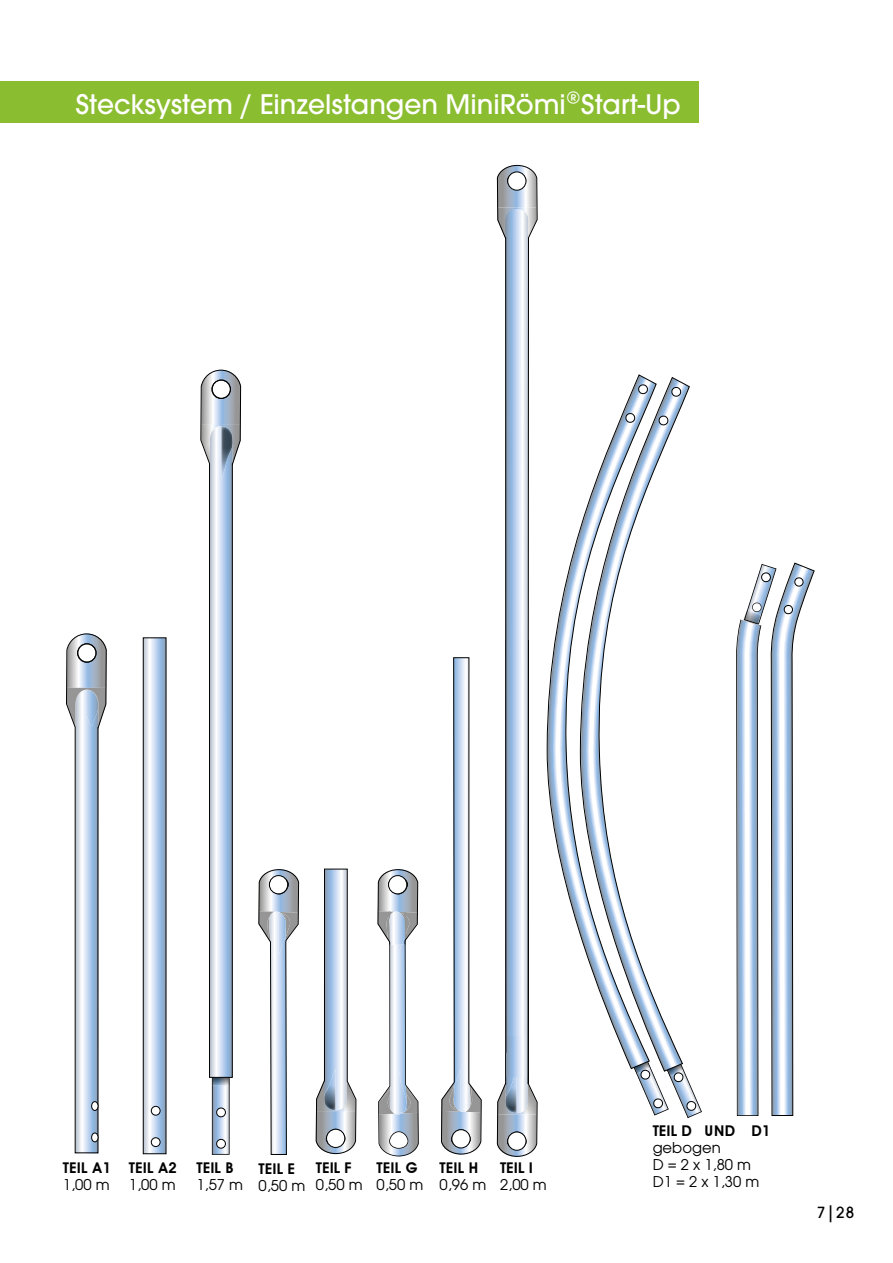
<style>
.page{position:relative;width:893px;height:1263px;background:#fff}
.page>*{position:absolute;margin:0;border:0;box-sizing:border-box;transform-origin:0 0}
.t1{font:500 29.55px "Avant Gard";color:#fff}
.t2{font:500 16.95px "Avant Gard";color:#000}
.t3{font:14.85px/17px "Avant Garde";color:#000}
.t4{font:600 14.85px "Avant Garde";color:#000}
</style>
<div class="page">
<div style="left:0;top:81px;width:699px;height:42px;background:#8bbd31"></div>
<svg style="left:546px;top:374px;width:94px;height:561px"></svg>
<svg style="left:580px;top:386px;width:110px;height:650px"></svg>
<svg style="left:617px;top:1022px;width:85px;height:96px"></svg>
<svg style="left:547px;top:375px;width:142px;height:149px"></svg>
<svg style="left:200px;top:369px;width:42px;height:786px"></svg>
<svg style="left:66px;top:633px;width:41px;height:520px"></svg>
<div style="left:92px;top:1133px;width:6px;height:9px;background:#fff;border-radius:50%"></div>
<div style="left:91px;top:1133px;width:7px;height:9px;border:1px solid #000;border-radius:50%"></div>
<div style="left:92px;top:1101px;width:6px;height:9px;background:#fff;border-radius:50%"></div>
<div style="left:91px;top:1101px;width:7px;height:10px;border:1px solid #000;border-radius:50%"></div>
<svg style="left:142px;top:637px;width:25px;height:517px"></svg>
<div style="left:151px;top:1106px;width:9px;height:9px;background:#fff;border-radius:50%"></div>
<div style="left:151px;top:1106px;width:9px;height:9px;border:1px solid #000;border-radius:50%"></div>
<div style="left:151px;top:1138px;width:9px;height:8px;background:#fff;border-radius:50%"></div>
<div style="left:151px;top:1137px;width:9px;height:10px;border:1px solid #000;border-radius:50%"></div>
<svg style="left:258px;top:869px;width:42px;height:286px"></svg>
<div style="left:269px;top:875px;width:19px;height:19px;background:#fff;border-radius:50%"></div>
<div style="left:269px;top:875px;width:19px;height:19px;border:1px solid #000;border-radius:50%"></div>
<svg style="left:315px;top:868px;width:42px;height:286px"></svg>
<div style="left:327px;top:1129px;width:18px;height:18px;background:#fff;border-radius:50%"></div>
<div style="left:326px;top:1129px;width:19px;height:19px;border:1px solid #000;border-radius:50%"></div>
<svg style="left:441px;top:657px;width:41px;height:498px"></svg>
<div style="left:452px;top:1130px;width:18px;height:18px;background:#fff;border-radius:50%"></div>
<div style="left:451px;top:1129px;width:19px;height:19px;border:1px solid #000;border-radius:50%"></div>
<svg style="left:496px;top:165px;width:42px;height:992px"></svg>
<svg style="left:377px;top:869px;width:42px;height:287px"></svg>
<div style="left:389px;top:875px;width:18px;height:19px;background:#fff;border-radius:50%"></div>
<div style="left:388px;top:875px;width:19px;height:19px;border:1px solid #000;border-radius:50%"></div>
<svg style="left:736px;top:562px;width:79px;height:554px"></svg>
<h1 class="t1" style="left:76px;top:87px;width:607px">Stecksystem / Einzelstangen MiniRömi®Start-Up</h1>
<p class="t4" style="left:63px;top:1159px;width:49px">TEIL A1</p>
<p class="t3" style="left:63px;top:1176px;width:48px">1,00 m</p>
<p class="t4" style="left:129px;top:1159px;width:49px">TEIL A2</p>
<p class="t3" style="left:129px;top:1176px;width:48px">1,00 m</p>
<p class="t4" style="left:196px;top:1159px;width:39px">TEIL B</p>
<p class="t3" style="left:196px;top:1176px;width:48px">1,57 m</p>
<p class="t4" style="left:259px;top:1160px;width:38px">TEIL E</p>
<p class="t3" style="left:259px;top:1177px;width:48px">0,50 m</p>
<p class="t4" style="left:316px;top:1159px;width:37px">TEIL F</p>
<p class="t3" style="left:316px;top:1176px;width:48px">0,50 m</p>
<p class="t4" style="left:377px;top:1159px;width:43px">TEIL G</p>
<p class="t3" style="left:377px;top:1176px;width:48px">0,50 m</p>
<p class="t4" style="left:440px;top:1159px;width:40px">TEIL H</p>
<p class="t3" style="left:440px;top:1176px;width:48px">0,96 m</p>
<p class="t4" style="left:500px;top:1159px;width:34px">TEIL I</p>
<p class="t3" style="left:500px;top:1176px;width:48px">2,00 m</p>
<p class="t4" style="left:653px;top:1122px;width:119px">TEIL D UND D1</p>
<p class="t3" style="left:653px;top:1139px;width:108px">gebogen<br>D = 2 x 1,80 m<br>D1 = 2 x 1,30 m</p>
<p class="t2" style="left:817px;top:1202px;width:39px">7|28</p>
</div>
